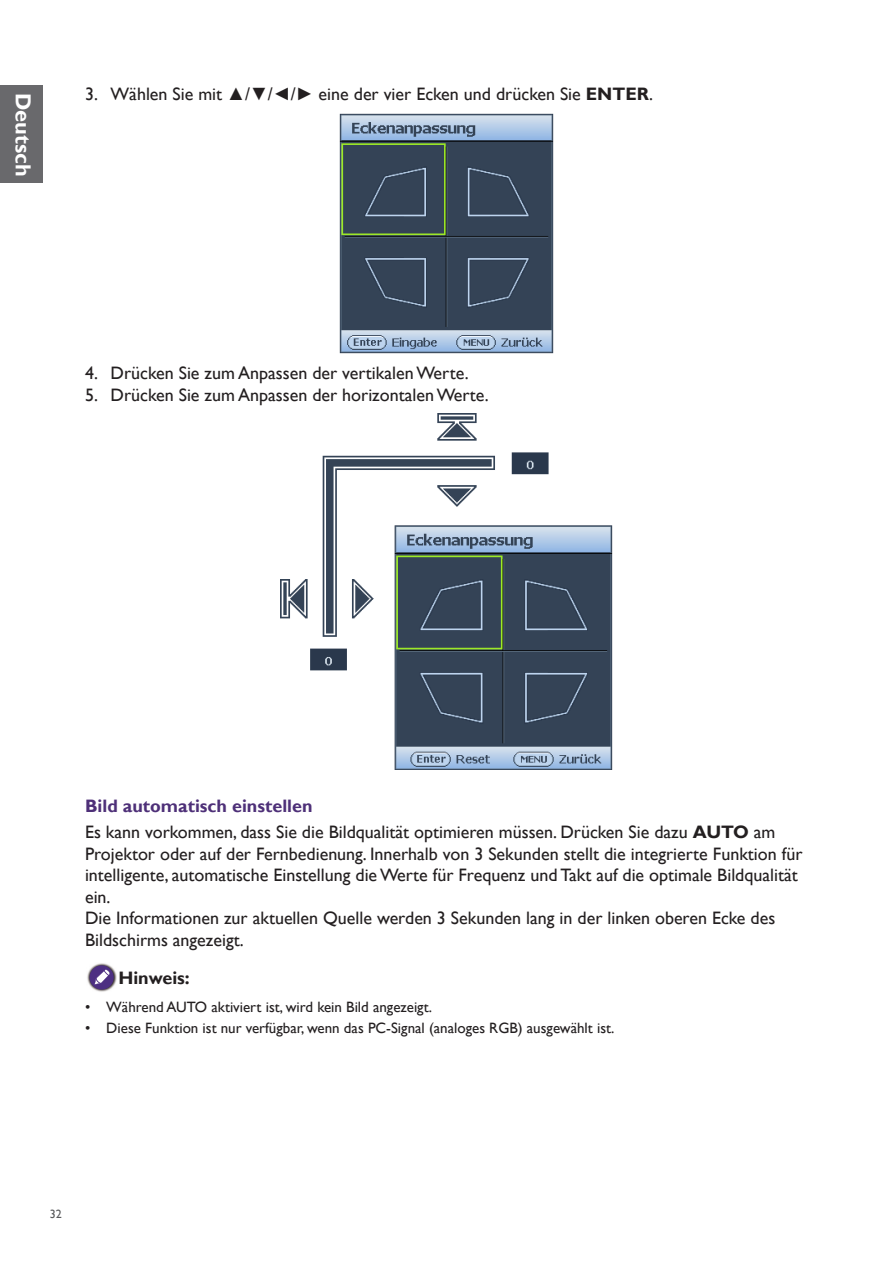
<style>
.page{position:relative;width:893px;height:1263px;background:#fff}
.page>*{position:absolute;margin:0;border:0;box-sizing:border-box;transform-origin:0 0}
.t1{font:700 21.75px "Gill Sans";color:#fff}
.t2{font:18px/21.6px "Gill Sans";color:#231f20}
.Heading_4{font:700 18px "Gill Sans";color:#4e3078}
.Note_Head{font:700 18px "Gill Sans";color:#231f20}
.t3{font:15px "Gill Sans";color:#231f20}
.t4{font:12px "Gill Sans";color:#57585a}
.s1{font-family:"Arial"}
.s2{font-weight:700}
</style>
<div class="page">
<div style="left:0;top:85px;width:43px;height:97px;background:#69696c"></div>
<img style="left:339px;top:113px;width:215px;height:241px">
<img style="left:280px;top:413px;width:333px;height:357px">
<img style="left:87px;top:963px;width:30px;height:29px">
<div style="left:90px;top:965px;width:24px;height:24px;background:#4d2f82;border-radius:50%"></div>
<svg style="left:94px;top:969px;width:16px;height:16px"></svg>
<p class="t1" style="left:36px;top:93px;width:85px;rotate:90deg">Deutsch</p>
<p class="t2" style="left:85px;top:84px;width:569px">3. Wählen Sie mit <span class="s1">▲</span>/<span class="s1">▼</span>/<span class="s1">◄</span>/<span class="s1">►</span> eine der vier Ecken und drücken Sie <span class="s2">ENTER</span>.</p>
<p class="t2" style="left:85px;top:363px;width:385px">4. Drücken Sie zum Anpassen der vertikalen Werte.</p>
<p class="t2" style="left:85px;top:384px;width:405px">5. Drücken Sie zum Anpassen der horizontalen Werte.</p>
<p class="Heading_4" style="left:85px;top:795px;width:229px">Bild automatisch einstellen</p>
<p class="t2" style="left:85px;top:821px;width:719px">Es kann vorkommen, dass Sie die Bildqualität optimieren müssen. Drücken Sie dazu <span class="s2">AUTO</span> am Projektor oder auf der Fernbedienung. Innerhalb von 3 Sekunden stellt die integrierte Funktion für intelligente, automatische Einstellung die Werte für Frequenz und Takt auf die optimale Bildqualität ein.</p>
<p class="t2" style="left:85px;top:908px;width:692px">Die Informationen zur aktuellen Quelle werden 3 Sekunden lang in der linken oberen Ecke des<br>Bildschirms angezeigt.</p>
<p class="Note_Head" style="left:118px;top:967px;width:73px">Hinweis:</p>
<p class="t3" style="left:85px;top:999px;width:348px">• Während AUTO aktiviert ist, wird kein Bild angezeigt.</p>
<p class="t3" style="left:85px;top:1019px;width:531px">• Diese Funktion ist nur verfügbar, wenn das PC-Signal (analoges RGB) ausgewählt ist.</p>
<p class="t4" style="left:50px;top:1207px;width:13px">32</p>
</div>
